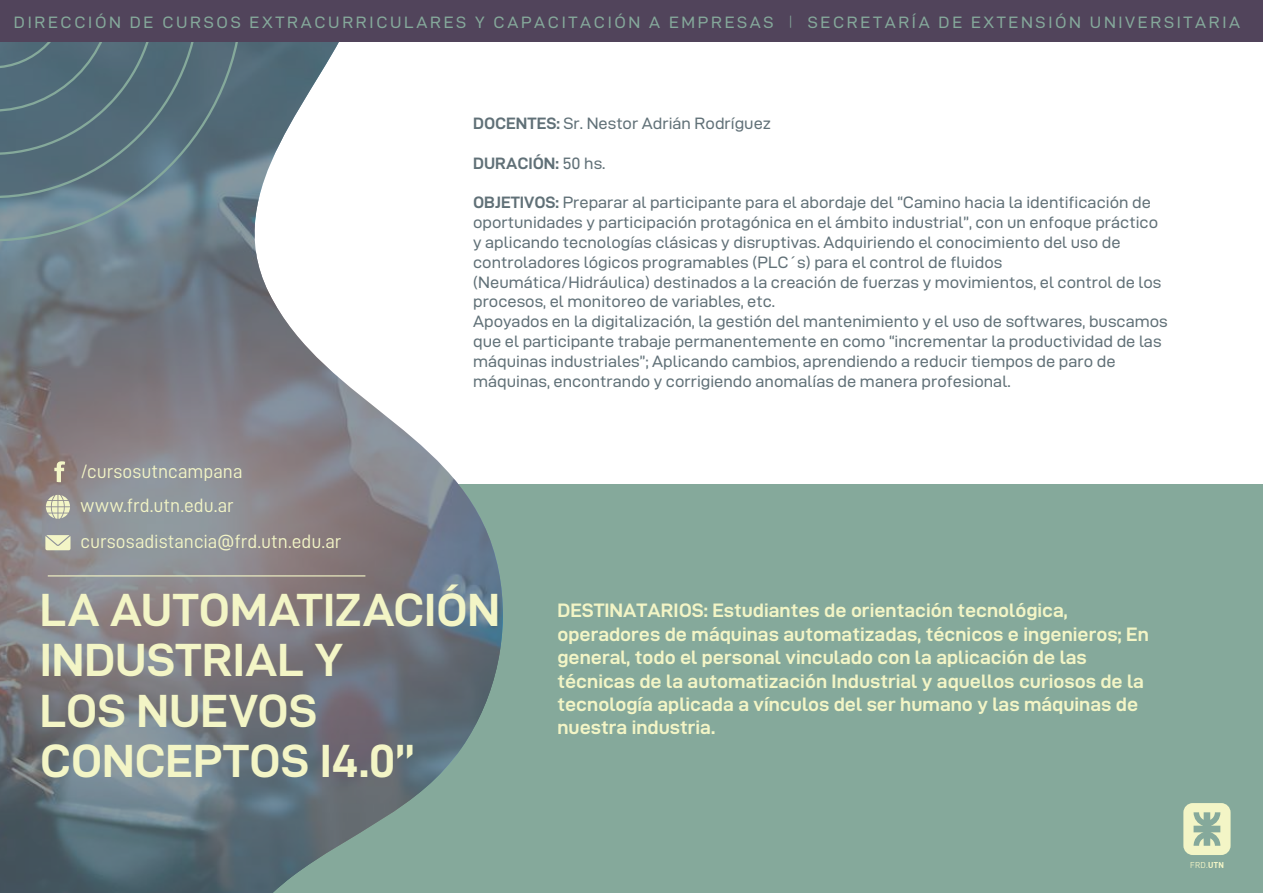
<style>
.page{position:relative;width:1263px;height:893px;background:#fff}
.page>*{position:absolute;margin:0;border:0;box-sizing:border-box;transform-origin:0 0}
.t1{font:46.65px/50.1px "D DIN Exp Bold";color:#f3f5c6}
.t2{font:19.5px/23.4px "D DIN Exp Bold";color:#f3f5c6}
.t3{font:19.35px/36.5px "D DIN";color:#f3f5c6}
.t4{font:16.5px/19.8px "D DIN Exp";color:#607077}
.t5{font:16.5px "D DIN Exp";letter-spacing:.16em;color:#85a99b}
.t6{font:16.5px "D DIN Exp Bold";color:#607077}
.t7{font:8.7px "D DIN";color:#f3f5c6}
.s1{font-family:"Noto Sans TC";font-weight:300}
.s2{font-family:"D DIN Exp Bold"}
.s3{font-family:"D DIN Exp"}
.s4{font-family:"D DIN Bold"}
</style>
<div class="page">
<div style="left:195px;top:485px;width:1068px;height:408px;background:#85a99b"></div>
<svg style="left:0;top:42px;width:511px;height:851px"></svg>
<svg style="left:0;top:42px;width:243px;height:199px;background:#6a818c"></svg>
<svg style="left:0;top:42px;width:200px;height:156px;background:#56707c"></svg>
<div style="left:0;top:0;width:1263px;height:42px;background:#51445b"></div>
<svg style="left:46px;top:495px;width:24px;height:24px"></svg>
<svg style="left:45px;top:535px;width:26px;height:15px"></svg>
<svg style="left:54px;top:461px;width:11px;height:21px"></svg>
<hr style="left:48px;top:575px;width:317px;height:1px;background:#f3f5c6">
<svg style="left:1183px;top:803px;width:47px;height:52px"></svg>
<p class="t5" style="left:14px;top:14px;width:1228px">DIRECCIÓN DE CURSOS EXTRACURRICULARES Y CAPACITACIÓN A EMPRESAS <span class="s1">∣</span> SECRETARÍA DE EXTENSIÓN UNIVERSITARIA</p>
<p class="t3" style="left:80px;top:453px;width:164px">/cursosutncampana</p>
<p class="t3" style="left:80px;top:486px;width:262px">www.frd.utn.edu.ar cursosadistancia@frd.utn.edu.ar</p>
<p class="t4" style="left:473px;top:113px;width:300px"><span class="s2">DOCENTES:</span> Sr. Nestor Adrián Rodríguez</p>
<p class="t6" style="left:473px;top:154px;width:134px">DURACIÓN: <span class="s3">50 hs.</span></p>
<p class="t4" style="left:473px;top:193px;width:696px"><span class="s2">OBJETIVOS:</span> Preparar al participante para el abordaje del “Camino hacia la identificación de oportunidades y participación protagónica en el ámbito industrial”, con un enfoque práctico y aplicando tecnologías clásicas y disruptivas. Adquiriendo el conocimiento del uso de controladores lógicos programables (PLC´s) para el control de fluidos (Neumática/Hidráulica) destinados a la creación de fuerzas y movimientos, el control de los procesos, el monitoreo de variables, etc.<br>Apoyados en la digitalización, la gestión del mantenimiento y el uso de softwares, buscamos que el participante trabaje permanentemente en como “incrementar la productividad de las máquinas industriales”; Aplicando cambios, aprendiendo a reducir tiempos de paro de máquinas, encontrando y corrigiendo anomalías de manera profesional.</p>
<h1 class="t1" style="left:40px;top:584px;width:462px">LA AUTOMATIZACIÓN<br>INDUSTRIAL Y<br>LOS NUEVOS<br>CONCEPTOS I4.0”</h1>
<p class="t2" style="left:557px;top:599px;width:593px">DESTINATARIOS: Estudiantes de orientación tecnológica, operadores de máquinas automatizadas, técnicos e ingenieros; En general, todo el personal vinculado con la aplicación de las técnicas de la automatización Industrial y aquellos curiosos de la tecnología aplicada a vínculos del ser humano y las máquinas de nuestra industria.</p>
<p class="t7" style="left:1190px;top:860px;width:35px">FRD.<span class="s4">UTN</span></p>
</div>
